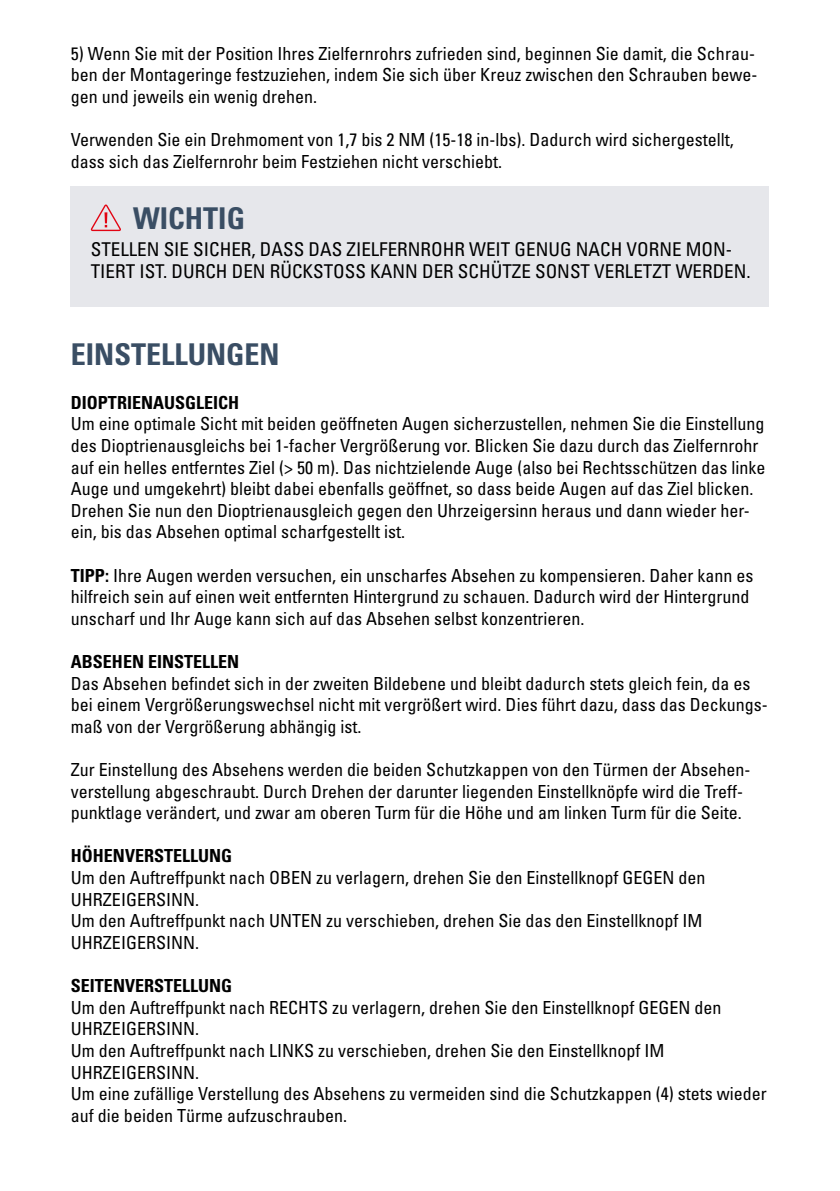
<style>
.page{position:relative;width:840px;height:1191px;background:#fff}
.page>*{position:absolute;margin:0;border:0;box-sizing:border-box;transform-origin:0 0}
.t1{font:700 condensed 30px "Univers";color:#3a4e64}
.t2{font:700 condensed 30px "Univers LT Std";color:#3a4e64}
.t3{font:condensed 19px/22px "Univers";color:#000}
.t4{font:condensed 18px/21.6px "Univers";color:#000}
.t5{font:700 condensed 18px "Univers";color:#000}
.s1{font-weight:700}
</style>
<div class="page">
<div style="left:71px;top:186px;width:697px;height:120px;background:#e6e7eb"></div>
<svg style="left:91px;top:204px;width:30px;height:27px"></svg>
<p class="t4" style="left:71px;top:42px;width:687px">5) Wenn Sie mit der Position Ihres Zielfernrohrs zufrieden sind, beginnen Sie damit, die Schrau&shy;ben der Montageringe festzuziehen, indem Sie sich über Kreuz zwischen den Schrauben bewe&shy;gen und jeweils ein wenig drehen.</p>
<p class="t4" style="left:71px;top:129px;width:664px">Verwenden Sie ein Drehmoment von 1,7 bis 2 NM (15-18 in-lbs). Dadurch wird sichergestellt, dass sich das Zielfernrohr beim Festziehen nicht verschiebt.</p>
<h1 class="t2" style="left:133px;top:200px;width:113px">WICHTIG</h1>
<p class="t3" style="left:91px;top:238px;width:661px">STELLEN SIE SICHER, DASS DAS ZIELFERNROHR WEIT GENUG NACH VORNE MON-<br>TIERT IST. DURCH DEN RÜCKSTOSS KANN DER SCHÜTZE SONST VERLETZT WERDEN.</p>
<h1 class="t1" style="left:71px;top:336px;width:210px">EINSTELLUNGEN</h1>
<p class="t5" style="left:71px;top:391px;width:170px">DIOPTRIENAUSGLEICH</p>
<p class="t4" style="left:71px;top:413px;width:695px">Um eine optimale Sicht mit beiden geöffneten Augen sicherzustellen, nehmen Sie die Einstellung des Dioptrienausgleichs bei 1-facher Vergrößerung vor. Blicken Sie dazu durch das Zielfernrohr auf ein helles entferntes Ziel (&gt; 50 m). Das nichtzielende Auge (also bei Rechtsschützen das linke Auge und umgekehrt) bleibt dabei ebenfalls geöffnet, so dass beide Augen auf das Ziel blicken.<br>Drehen Sie nun den Dioptrienausgleich gegen den Uhrzeigersinn heraus und dann wieder her&shy;ein, bis das Absehen optimal scharfgestellt ist.</p>
<p class="t4" style="left:71px;top:564px;width:683px"><span class="s1">TIPP:</span> Ihre Augen werden versuchen, ein unscharfes Absehen zu kompensieren. Daher kann es hilfreich sein auf einen weit entfernten Hintergrund zu schauen. Dadurch wird der Hintergrund unscharf und Ihr Auge kann sich auf das Absehen selbst konzentrieren.</p>
<p class="t5" style="left:71px;top:650px;width:170px">ABSEHEN EINSTELLEN</p>
<p class="t4" style="left:71px;top:672px;width:698px">Das Absehen befindet sich in der zweiten Bildebene und bleibt dadurch stets gleich fein, da es bei einem Vergrößerungswechsel nicht mit vergrößert wird. Dies führt dazu, dass das Deckungs&shy;maß von der Vergrößerung abhängig ist.</p>
<p class="t4" style="left:71px;top:758px;width:680px">Zur Einstellung des Absehens werden die beiden Schutzkappen von den Türmen der Absehen&shy;verstellung abgeschraubt. Durch Drehen der darunter liegenden Einstellknöpfe wird die Treff&shy;punktlage verändert, und zwar am oberen Turm für die Höhe und am linken Turm für die Seite.</p>
<p class="t5" style="left:71px;top:845px;width:163px">HÖHENVERSTELLUNG</p>
<p class="t4" style="left:71px;top:866px;width:635px">Um den Auftreffpunkt nach OBEN zu verlagern, drehen Sie den Einstellknopf GEGEN den UHRZEIGERSINN.<br>Um den Auftreffpunkt nach UNTEN zu verschieben, drehen Sie das den Einstellknopf IM UHRZEIGERSINN.</p>
<p class="t5" style="left:71px;top:974px;width:163px">SEITENVERSTELLUNG</p>
<p class="t4" style="left:71px;top:996px;width:697px">Um den Auftreffpunkt nach RECHTS zu verlagern, drehen Sie den Einstellknopf GEGEN den UHRZEIGERSINN.<br>Um den Auftreffpunkt nach LINKS zu verschieben, drehen Sie den Einstellknopf IM UHRZEIGERSINN.<br>Um eine zufällige Verstellung des Absehens zu vermeiden sind die Schutzkappen (4) stets wieder auf die beiden Türme aufzuschrauben.</p>
</div>
